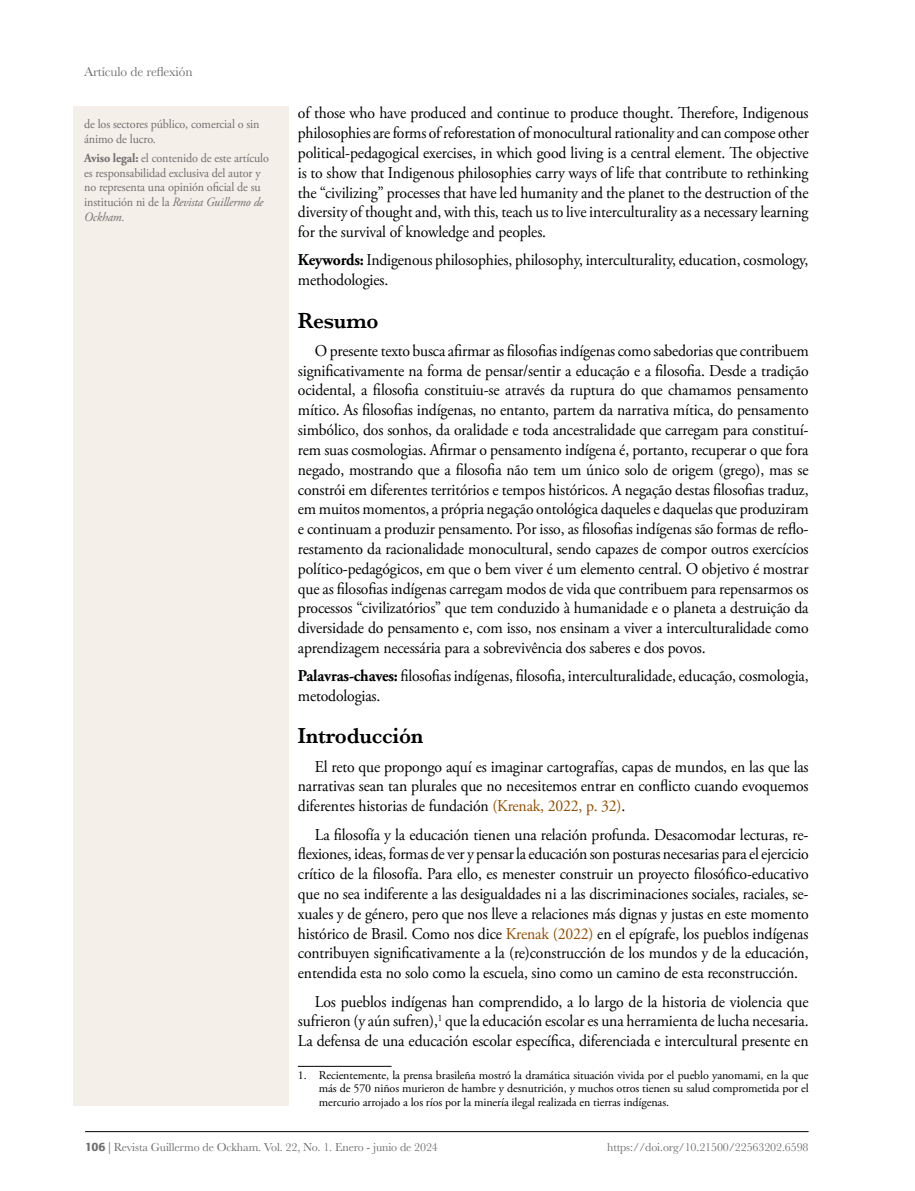
<style>
.page{position:relative;width:915px;height:1191px;background:#fff}
.page>*{position:absolute;margin:0;border:0;box-sizing:border-box;transform-origin:0 0}
.t1{font:600 22.5px "Baskerville";letter-spacing:-.01em;color:#000;scale:.95 1}
.t2{font:16.5px/19.8px "Adobe Garamond Pro";letter-spacing:-.01em;color:#000;text-align:justify;scale:.95 1}
.t3{font:13.5px "Baskerville";letter-spacing:-.01em;color:#706f6f}
.t4{font:12.75px/14.7px "Adobe Garamond Pro";letter-spacing:-.01em;color:#706f6f;scale:.95 1}
.t5{font:12px/13.5px "Adobe Garamond Pro";letter-spacing:-.01em;color:#000;text-align:justify}
.t6{font:12px "Baskerville";letter-spacing:-.01em;color:#706f6f}
.s1{font-weight:700}
.s2{font-style:italic}
.s3{color:#914f00}
.s4{font-family:"Formata";font-weight:500}
.s5{font-family:"Adobe Garamond Pro"}
</style>
<div class="page">
<hr style="left:85px;top:1131px;width:723px;height:1px;background:#000">
<div style="left:73px;top:106px;width:216px;height:1000px;background:#f5efe9"></div>
<hr style="left:298px;top:1066px;width:93px;height:1px;background:#000">
<p class="t3" style="left:84px;top:63px;width:110px">Artículo de reflexión</p>
<p class="t4" style="left:84px;top:117px;width:186px">de los sectores público, comercial o sin ánimo de lucro.</p>
<p class="t4" style="left:84px;top:151px;width:196px"><span class="s1">Aviso legal:</span> el contenido de este artículo es responsabilidad exclusiva del autor y no representa una opinión oficial de su institución ni de la <span class="s2">Revista Guillermo de Ockham.</span></p>
<p class="t2" style="left:298px;top:104px;width:539px">of those who have produced and continue to produce thought. Therefore, Indigenous philosophies are forms of reforestation of monocultural rationality and can compose other political-pedagogical exercises, in which good living is a central element. The objective is to show that Indigenous philosophies carry ways of life that contribute to rethinking the “civilizing” processes that have led humanity and the planet to the destruction of the diversity of thought and, with this, teach us to live interculturality as a necessary learning for the survival of knowledge and peoples.</p>
<p class="t2" style="left:298px;top:251px;width:539px"><span class="s1">Keywords:</span> Indigenous philosophies, philosophy, interculturality, education, cosmology, methodologies.</p>
<h1 class="t1" style="left:298px;top:304px;width:86px">Resumo</h1>
<p class="t2" style="left:298px;top:341px;width:539px;text-indent:17px">O presente texto busca afirmar as filosofias indígenas como sabedorias que contribuem significativamente na forma de pensar/sentir a educação e a filosofia. Desde a tradição ocidental, a filosofia constituiu-se através da ruptura do que chamamos pensamento mítico. As filosofias indígenas, no entanto, partem da narrativa mítica, do pensamento simbólico, dos sonhos, da oralidade e toda ancestralidade que carregam para constituí&shy;rem suas cosmologias. Afirmar o pensamento indígena é, portanto, recuperar o que fora negado, mostrando que a filosofia não tem um único solo de origem (grego), mas se constrói em diferentes territórios e tempos históricos. A negação destas filosofias traduz, em muitos momentos, a própria negação ontológica daqueles e daquelas que produziram e continuam a produzir pensamento. Por isso, as filosofias indígenas são formas de reflo&shy;restamento da racionalidade monocultural, sendo capazes de compor outros exercícios político-pedagógicos, em que o bem viver é um elemento central. O objetivo é mostrar que as filosofias indígenas carregam modos de vida que contribuem para repensarmos os processos “civilizatórios” que tem conduzido à humanidade e o planeta a destruição da diversidade do pensamento e, com isso, nos ensinam a viver a interculturalidade como aprendizagem necessária para a sobrevivência dos saberes e dos povos.</p>
<p class="t2" style="left:298px;top:666px;width:539px"><span class="s1">Palavras-chaves:</span> filosofias indígenas, filosofia, interculturalidade, educação, cosmologia, metodologias.</p>
<h1 class="t1" style="left:298px;top:720px;width:134px">Introducción</h1>
<p class="t2" style="left:298px;top:757px;width:539px;text-indent:17px">El reto que propongo aquí es imaginar cartografías, capas de mundos, en las que las narrativas sean tan plurales que no necesitemos entrar en conflicto cuando evoquemos diferentes historias de fundación <span class="s3">(Krenak, 2022, p. 32)</span>.</p>
<p class="t2" style="left:298px;top:825px;width:539px;text-indent:17px">La filosofía y la educación tienen una relación profunda. Desacomodar lecturas, re&shy;flexiones, ideas, formas de ver y pensar la educación son posturas necesarias para el ejercicio crítico de la filosofía. Para ello, es menester construir un proyecto filosófico-educativo que no sea indiferente a las desigualdades ni a las discriminaciones sociales, raciales, se&shy;xuales y de género, pero que nos lleve a relaciones más dignas y justas en este momento histórico de Brasil. Como nos dice <span class="s3">Krenak (2022)</span> en el epígrafe, los pueblos indígenas contribuyen significativamente a la (re)construcción de los mundos y de la educación, entendida esta no solo como la escuela, sino como un camino de esta reconstrucción.</p>
<p class="t2" style="left:298px;top:992px;width:539px;text-indent:17px">Los pueblos indígenas han comprendido, a lo largo de la historia de violencia que sufrieron (y aún sufren),<sup>1</sup> que la educación escolar es una herramienta de lucha necesaria.<br>La defensa de una educación escolar específica, diferenciada e intercultural presente en</p>
<p class="t5" style="left:319px;top:1068px;width:491px;text-indent:-21px">1. Recientemente, la prensa brasileña mostró la dramática situación vivida por el pueblo yanomami, en la que más de 570 niños murieron de hambre y desnutrición, y muchos otros tienen su salud comprometida por el mercurio arrojado a los ríos por la minería ilegal realizada en tierras indígenas.</p>
<p class="t6" style="left:85px;top:1139px;width:354px"><span class="s4">106</span> <span class="s5">|</span> Revista Guillermo de Ockham. Vol. 22, No. 1. Enero - junio de 2024</p>
<p class="t6" style="left:607px;top:1139px;width:203px">https://doi.org/10.21500/22563202.6598</p>
</div>
